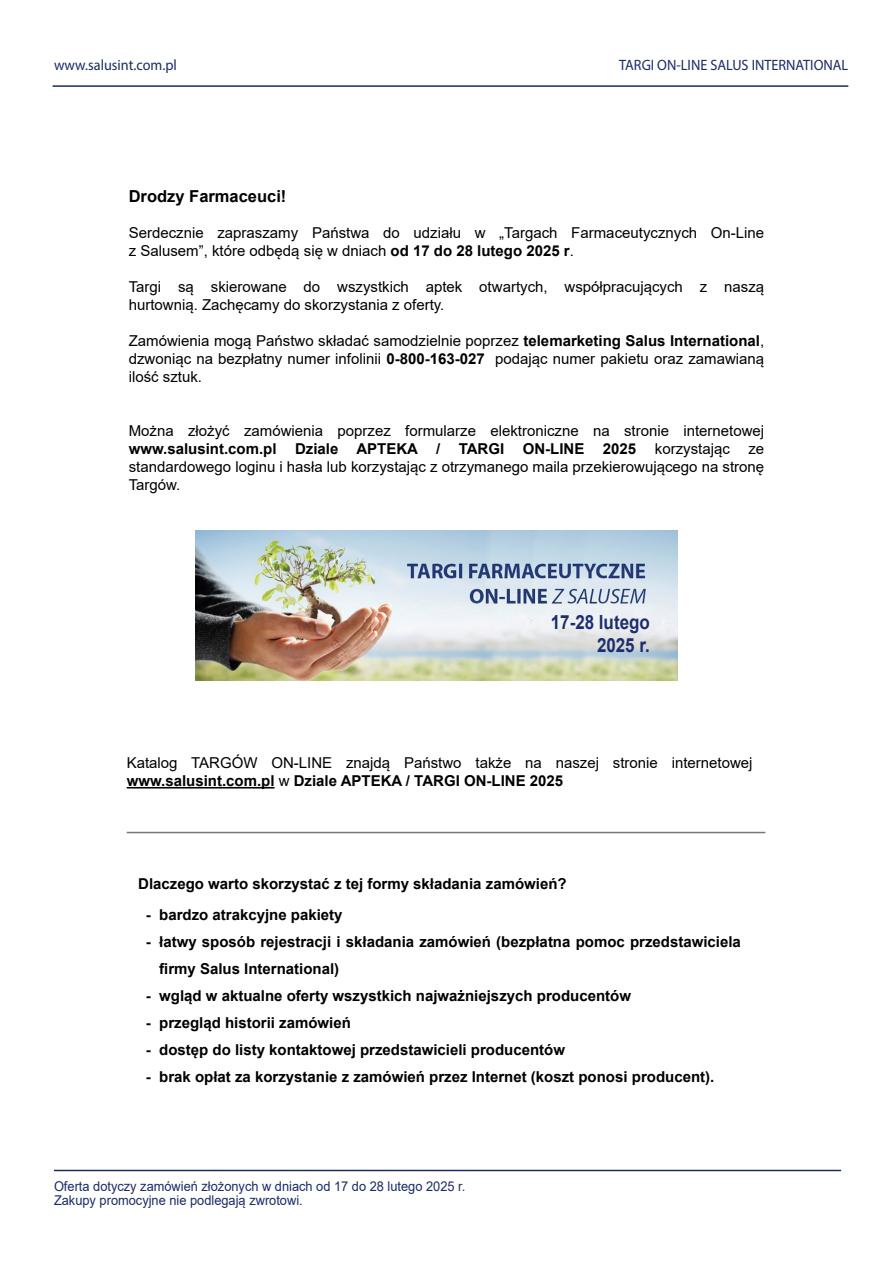
<style>
.page{position:relative;width:893px;height:1263px;background:#fff}
.page>*{position:absolute;margin:0;border:0;box-sizing:border-box;transform-origin:0 0}
.t1{font:700 19.5px/23.4px "Arial";color:#1c2d71;text-align:right;scale:.87 1}
.t2{font:700 16.5px "Arial";color:#000}
.t3{font:15px/18px "Arial";color:#000}
.t4{font:700 15px/27px "Arial";color:#000}
.t5{font:15px "Myriad Pro";color:#1a2b68;scale:.95 1}
.t6{font:13.5px/13.5px "Arial";color:#1a2b68;scale:.95 1}
.s1{font-weight:700}
</style>
<div class="page">
<hr style="left:54px;top:1170px;width:787px;height:1px;background:#1a2b68">
<hr style="left:53px;top:85px;width:795px;height:2px;background:#1a2b68">
<img style="left:196px;top:530px;width:481px;height:150px">
<hr style="left:127px;top:787px;width:148px;height:1px;background:#000">
<hr style="left:127px;top:832px;width:638px;height:1px;background:#777776">
<p class="t5" style="left:54px;top:56px;width:131px">www.salusint.com.pl</p>
<p class="t5" style="left:619px;top:56px;width:243px">TARGI ON-LINE SALUS INTERNATIONAL</p>
<p class="t2" style="left:129px;top:185px;width:159px">Drodzy Farmaceuci!</p>
<p class="t3" style="left:129px;top:224px;width:637px">Serdecznie zapraszamy Państwa do udziału w „Targach Farmaceutycznych On-Line z Salusem”, które odbędą się w dniach <span class="s1">od 17 do 28 lutego 2025 r</span>.</p>
<p class="t3" style="left:129px;top:278px;width:637px">Targi są skierowane do wszystkich aptek otwartych, współpracujących z naszą hurtownią. Zachęcamy do skorzystania z oferty.</p>
<p class="t3" style="left:129px;top:332px;width:637px;text-align:justify">Zamówienia mogą Państwo składać samodzielnie poprzez <span class="s1">telemarketing Salus International</span>, dzwoniąc na bezpłatny numer infolinii <span class="s1">0-800-163-027</span> podając numer pakietu oraz zamawianą ilość sztuk.</p>
<p class="t3" style="left:129px;top:422px;width:637px;text-align:justify">Można złożyć zamówienia poprzez formularze elektroniczne na stronie internetowej <span class="s1">www.salusint.com.pl Dziale APTEKA / TARGI ON-LINE 2025</span> korzystając ze standardowego loginu i hasła lub korzystając z otrzymanego maila przekierowującego na stronę Targów.</p>
<h1 class="t1" style="left:551px;top:610px;width:115px">17-28 lutego<br>2025 r.</h1>
<p class="t3" style="left:127px;top:754px;width:627px">Katalog TARGÓW ON-LINE znajdą Państwo także na naszej stronie internetowej <span class="s1">www.salusint.com.pl</span> w <span class="s1">Dziale APTEKA / TARGI ON-LINE 2025</span></p>
<p class="t4" style="left:138px;top:870px;width:430px">Dlaczego warto skorzystać z tej formy składania zamówień?</p>
<p class="t4" style="left:146px;top:902px;width:198px">- bardzo atrakcyjne pakiety</p>
<p class="t4" style="left:159px;top:929px;width:583px;text-indent:-14px">- łatwy sposób rejestracji i składania zamówień (bezpłatna pomoc przedstawiciela firmy Salus International)</p>
<p class="t4" style="left:146px;top:983px;width:487px">- wgląd w aktualne oferty wszystkich najważniejszych producentów</p>
<p class="t4" style="left:146px;top:1010px;width:207px">- przegląd historii zamówień</p>
<p class="t4" style="left:146px;top:1037px;width:421px">- dostęp do listy kontaktowej przedstawicieli producentów</p>
<p class="t4" style="left:146px;top:1064px;width:570px">- brak opłat za korzystanie z zamówień przez Internet (koszt ponosi producent).</p>
<p class="t6" style="left:54px;top:1180px;width:434px">Oferta dotyczy zamówień złożonych w dniach od 17 do 28 lutego 2025 r.<br>Zakupy promocyjne nie podlegają zwrotowi.</p>
</div>
